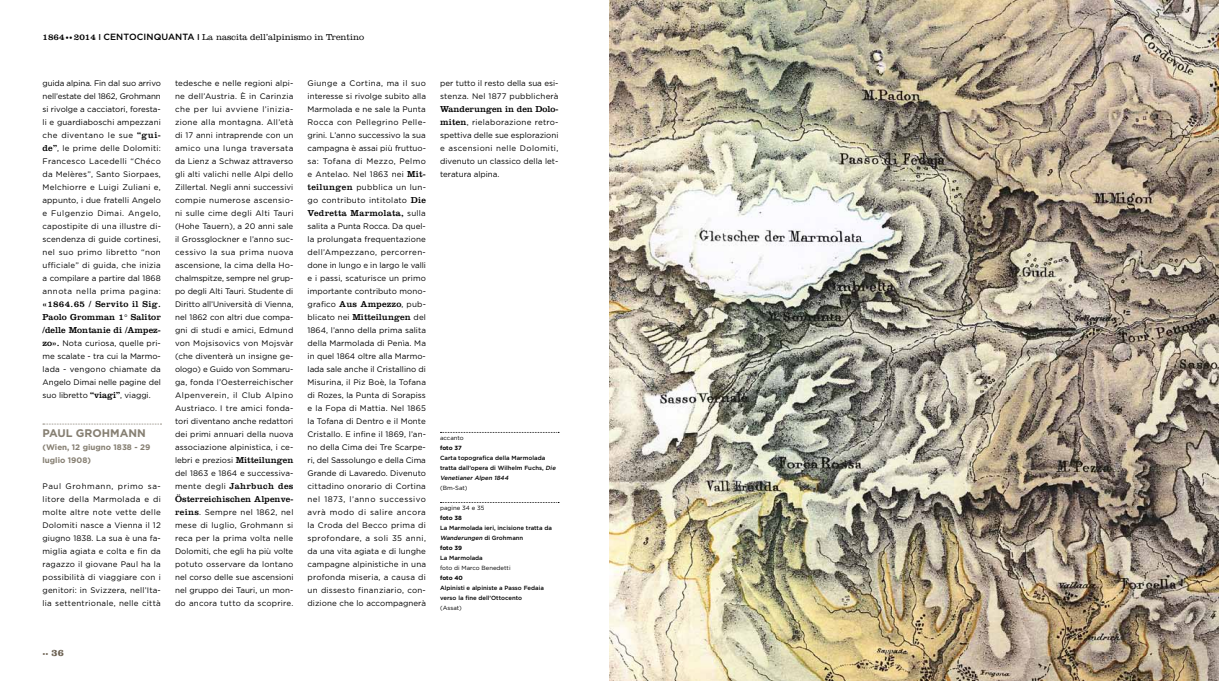
<style>
.page{position:relative;width:1219px;height:681px;background:#fff}
.page>*{position:absolute;margin:0;border:0;box-sizing:border-box;transform-origin:0 0}
.t1{font:700 11px "Gotham";color:#867f72}
.t2{font:9px/13px "Clarendon";letter-spacing:.01em;color:#000;text-align:justify}
.t3{font:300 9px "Clarendon";color:#000}
.t4{font:9px "Clarendon";letter-spacing:.03em;color:#000}
.t5{font:500 9px "Gotham";color:#000}
.t6{font:8px/13px "Gotham";letter-spacing:.01em;color:#000;text-align:justify}
.t7{font:700 8px/13px "Gotham";color:#867f72}
.t8{font:500 6px/10px "Gotham";color:#000}
.t9{font:6px "Gotham";color:#000}
.t10{font:700 6px "Gotham";letter-spacing:-.01em;color:#000}
.t11{font:700 6px "Clarendon";color:#6b6051}
.s1{font-size:7px}
.s2{font-weight:700}
.s3{font-family:"Gotham";font-weight:500}
.s4{font-family:"Clarendon";font-size:9px}
.s5{font-family:"Gotham";font-size:8px}
.s6{font-style:italic}
.s7{font-size:10px}
</style>
<div class="page">
<svg style="left:43px;top:423px;width:118px;height:1px"></svg>
<svg style="left:440px;top:432px;width:119px;height:1px"></svg>
<svg style="left:440px;top:502px;width:119px;height:1px"></svg>
<img style="left:610px;top:0;width:609px;height:680px">
<p class="t2" style="left:43px;top:30px;width:75px">1864 <span class="s1">••</span> 2014 <span class="s2">|</span> <span class="s3">CENTO</span></p>
<p class="t5" style="left:137px;top:32px;width:14px">CINQUANTA</p>
<p class="t3" style="left:198px;top:32px;width:168px"><span class="s2">|</span> La nascita dell’alpinismo in Trentino</p>
<p class="t6" style="left:43px;top:76px;width:120px">guida alpina. Fin dal suo arrivo nell’estate del 1862, Grohmann si rivolge a cacciatori, foresta&shy;li e guardiaboschi ampezzani che diventano le sue <span class="s4">“gui&shy;de”</span>, le prime delle Dolomiti:<br>Francesco Lacedelli “Chéco da Melères”, Santo Siorpaes, Melchiorre e Luigi Zuliani e, appunto, i due fratelli Angelo e Fulgenzio Dimai. Angelo, capostipite di una illustre di&shy;scendenza di guide cortinesi, nel suo primo libretto “non ufficiale” di guida, che inizia a compilare a partire dal 1868 annota nella prima pagina:</p>
<p class="t2" style="left:43px;top:297px;width:120px">«1864.65 / Servito il Sig.<br>Paolo Gromman 1° Salitor /delle Montanie di /Ampez-</p>
<p class="t6" style="left:43px;top:336px;width:120px"><span class="s4">zo».</span> Nota curiosa, quelle pri&shy;me scalate - tra cui la Marmo&shy;lada - vengono chiamate da Angelo Dimai nelle pagine del suo libretto <span class="s4">“viagi”</span>, viaggi.</p>
<h1 class="t1" style="left:43px;top:427px;width:105px">Paul Grohmann</h1>
<p class="t7" style="left:43px;top:440px;width:109px">(Wien, 12 giugno 1838 - 29 luglio 1908)</p>
<p class="t6" style="left:43px;top:479px;width:120px">Paul Grohmann, primo sa&shy;litore della Marmolada e di molte altre note vette delle Dolomiti nasce a Vienna il 12 giugno 1838. La sua è una fa&shy;miglia agiata e colta e fin da ragazzo il giovane Paul ha la possibilità di viaggiare con i genitori: in Svizzera, nell’Ita&shy;lia settentrionale, nelle città</p>
<p class="t6" style="left:175px;top:76px;width:120px">tedesche e nelle regioni alpi&shy;ne dell’Austria. È in Carinzia che per lui avviene l’inizia&shy;zione alla montagna. All’età di 17 anni intraprende con un amico una lunga traversata da Lienz a Schwaz attraverso gli alti valichi nelle Alpi dello Zillertal. Negli anni successivi compie numerose ascensio&shy;ni sulle cime degli Alti Tauri (Hohe Tauern), a 20 anni sale il Grossglockner e l’anno suc&shy;cessivo la sua prima nuova ascensione, la cima della Ho&shy;chalmspitze, sempre nel grup&shy;po degli Alti Tauri. Studente di Diritto all’Università di Vienna, nel 1862 con altri due compa&shy;gni di studi e amici, Edmund von Mojsisovics von Mojsvàr (che diventerà un insigne ge&shy;ologo) e Guido von Sommaru&shy;ga, fonda l’Oesterreichischer Alpenverein, il Club Alpino Austriaco. I tre amici fonda&shy;tori diventano anche redattori dei primi annuari della nuova associazione alpinistica, i ce&shy;lebri e preziosi <span class="s4">Mitteilungen </span>del 1863 e 1864 e successiva-</p>
<p class="t2" style="left:175px;top:479px;width:120px"><span class="s5">mente degli</span> Jahrbuch des<br>Österreichischen Alpenve-</p>
<p class="t6" style="left:175px;top:505px;width:120px"><span class="s4">reins</span>. Sempre nel 1862, nel mese di luglio, Grohmann si reca per la prima volta nelle Dolomiti, che egli ha più volte potuto osservare da lontano nel corso delle sue ascensioni nel gruppo dei Tauri, un mon&shy;do ancora tutto da scoprire.</p>
<p class="t6" style="left:308px;top:76px;width:120px">Giunge a Cortina, ma il suo interesse si rivolge subito alla Marmolada e ne sale la Punta Rocca con Pellegrino Pelle&shy;grini. L’anno successivo la sua campagna è assai più fruttuo&shy;sa: Tofana di Mezzo, Pelmo e Antelao. Nel 1863 nei <span class="s4">Mit&shy;teilungen</span> pubblica un lun&shy;go contributo intitolato <span class="s4">Die</span></p>
<p class="t4" style="left:308px;top:207px;width:120px">Vedretta Marmolata, <span class="s5">sulla</span></p>
<p class="t6" style="left:308px;top:219px;width:120px">salita a Punta Rocca. Da quel&shy;la prolungata frequentazione dell’Ampezzano, percorren&shy;done in lungo e in largo le valli e i passi, scaturisce un primo importante contributo mono&shy;grafico <span class="s4">Aus Ampezzo</span>, pub&shy;blicato nei <span class="s4">Mitteilungen</span> del 1864, l’anno della prima salita della Marmolada di Penìa. Ma in quel 1864 oltre alla Marmo&shy;lada sale anche il Cristallino di Misurina, il Piz Boè, la Tofana di Rozes, la Punta di Sorapiss e la Fopa di Mattia. Nel 1865 la Tofana di Dentro e il Monte Cristallo. E infine il 1869, l’an&shy;no della Cima dei Tre Scarpe&shy;ri, del Sassolungo e della Cima Grande di Lavaredo. Divenuto cittadino onorario di Cortina nel 1873, l’anno successivo avrà modo di salire ancora la Croda del Becco prima di sprofondare, a soli 35 anni, da una vita agiata e di lunghe campagne alpinistiche in una profonda miseria, a causa di un dissesto finanziario, con&shy;dizione che lo accompagnerà</p>
<p class="t6" style="left:440px;top:76px;width:120px">per tutto il resto della sua esi&shy;stenza. Nel 1877 pubblicherà</p>
<p class="t2" style="left:440px;top:102px;width:120px">Wanderungen in den Dolo-</p>
<p class="t6" style="left:440px;top:115px;width:120px"><span class="s4">miten</span>, rielaborazione retro&shy;spettiva delle sue esplorazioni e ascensioni nelle Dolomiti, divenuto un classico della let&shy;teratura alpina.</p>
<p class="t9" style="left:440px;top:433px;width:25px">accanto</p>
<p class="t10" style="left:440px;top:444px;width:23px">foto 37</p>
<p class="t8" style="left:440px;top:452px;width:118px">Carta topografica della Marmolada tratta dall’opera di Wilhelm Fuchs, <span class="s6">Die<br>Venetianer Alpen 1844</span></p>
<p class="t9" style="left:440px;top:483px;width:29px">(Bm-Sat)</p>
<p class="t9" style="left:440px;top:503px;width:46px">pagine 34 e 35</p>
<p class="t10" style="left:440px;top:514px;width:23px">foto 38</p>
<p class="t8" style="left:440px;top:522px;width:113px">La Marmolada ieri, incisione tratta da<br><span class="s6">Wanderungen</span> d i G ro h m a n n<br><span class="s2">foto 39</span></p>
<p class="t8" style="left:440px;top:552px;width:44px">La Marmolada</p>
<p class="t9" style="left:440px;top:563px;width:72px">foto di Marco Benedetti</p>
<p class="t10" style="left:440px;top:574px;width:24px">foto 40</p>
<p class="t8" style="left:440px;top:582px;width:105px">Alpinisti e alpiniste a Passo Fedaia verso la fine dell’Ottocento</p>
<p class="t9" style="left:440px;top:603px;width:23px">(Assat)</p>
<p class="t11" style="left:43px;top:650px;width:23px">•• <span class="s7">36</span></p>
</div>
